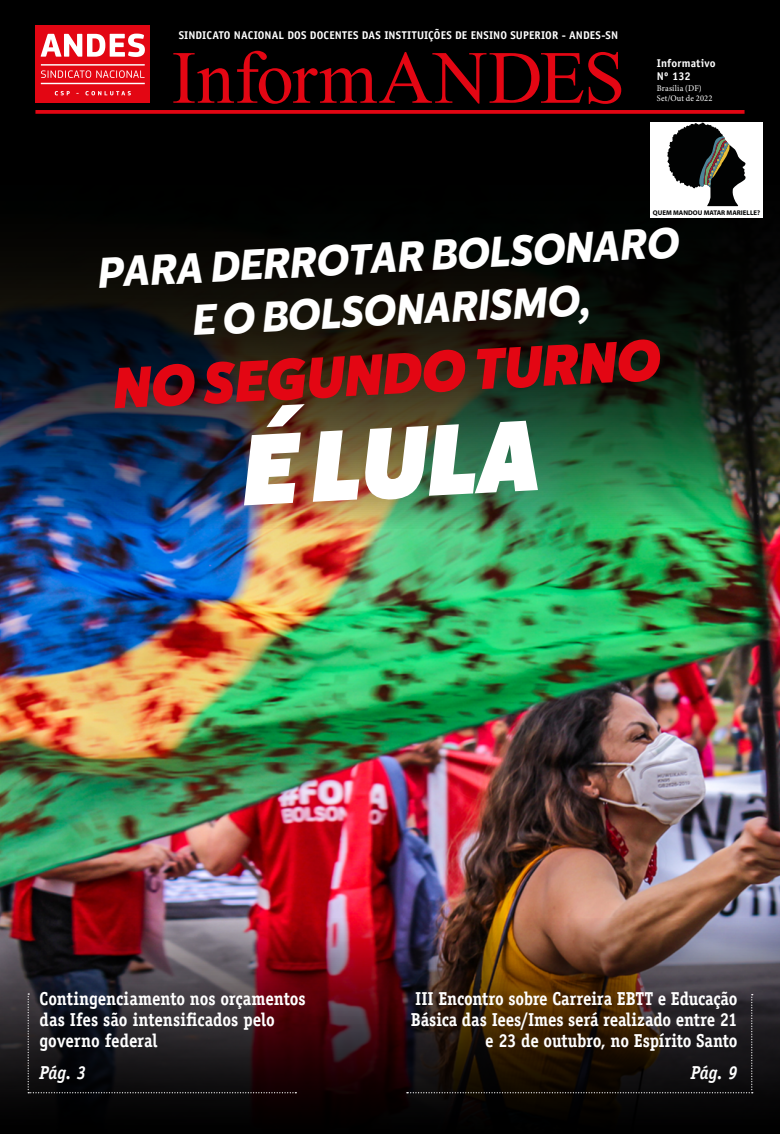
<style>
.page{position:relative;width:780px;height:1134px;background:#fff}
.page>*{position:absolute;margin:0;border:0;box-sizing:border-box;transform-origin:0 0}
.t1{font:italic 900 100px "Karu";color:#fff}
.t2{font:75px "Times New Roman";color:#e30613}
.t3{font:italic 800 57.5px "Karu";color:#e30613}
.t4{font:italic 700 42.5px/52.5px "Karu";color:#fff;text-align:center}
.t5{font:700 18.75px/21.2px "Officina Serif Std";letter-spacing:-.005em;color:#fff;scale:.9 1}
.t6{font:italic 700 18.75px "Officina Serif Std";letter-spacing:-.01em;color:#fff;scale:.9 1}
.t7{font:700 11.25px/13.5px "Officina Sans Std";letter-spacing:.01em;color:#fff}
.t8{font:8.75px/10.5px "Minion Pro";letter-spacing:.02em;color:#fff;scale:.96 1}
.t9{font:700 6.88px "Myriad Pro";color:#010202}
</style>
<div class="page">
<img style="left:0;top:528px;width:780px;height:390px">
<img style="left:0;top:0;width:780px;height:528px">
<img style="left:0;top:918px;width:780px;height:216px">
<div style="left:35px;top:25px;width:115px;height:78px;background:#e30613"></div>
<svg style="left:41px;top:34px;width:104px;height:23px"></svg>
<svg style="left:41px;top:64px;width:104px;height:20px"></svg>
<svg style="left:55px;top:91px;width:15px;height:4px"></svg>
<svg style="left:85px;top:91px;width:46px;height:4px"></svg>
<svg style="left:35px;top:110px;width:709px;height:4px;background:#d40511"></svg>
<div style="left:650px;top:123px;width:112px;height:95px;background:#fff"></div>
<svg style="left:667px;top:123px;width:78px;height:83px"></svg>
<svg style="left:28px;top:993px;width:268px;height:100px;background:#23191e"></svg>
<svg style="left:407px;top:994px;width:345px;height:99px;background:#26190e"></svg>
<p class="t7" style="left:179px;top:28px;width:441px">SINDICATO NACIONAL DOS DOCENTES DAS INSTITUIÇÕES DE ENSINO SUPERIOR - ANDES-SN</p>
<h2 class="t2" style="left:171px;top:25px;width:455px">InformANDES</h2>
<p class="t7" style="left:657px;top:56px;width:60px">Informativo<br>Nº 132</p>
<p class="t8" style="left:657px;top:83px;width:59px">Brasília (DF)<br>Set/Out de 2022</p>
<p class="t9" style="left:652px;top:208px;width:109px">QUEM MANDOU MATAR MARIELLE?</p>
<h3 class="t4" style="left:96px;top:247px;width:583px;rotate:-3deg">PARA DERROTAR BOLSONARO<br>E O BOLSONARISMO,</h3>
<h3 class="t3" style="left:111px;top:349px;width:549px;rotate:-3deg">NO SEGUNDO TURNO</h3>
<h1 class="t1" style="left:238px;top:401px;width:301px;rotate:-3deg">É LULA</h1>
<p class="t5" style="left:39px;top:987px;width:297px">Contingenciamento nos orçamentos das Ifes são intensificados pelo governo federal</p>
<p class="t6" style="left:39px;top:1061px;width:53px">Pág. 3</p>
<p class="t5" style="left:411px;top:987px;width:364px;text-align:right">III Encontro sobre Carreira EBTT e Educação<br>Básica das Iees/Imes será realizado entre 21 e 23 de outubro, no Espírito Santo</p>
<p class="t6" style="left:690px;top:1061px;width:53px">Pág. 9</p>
</div>
